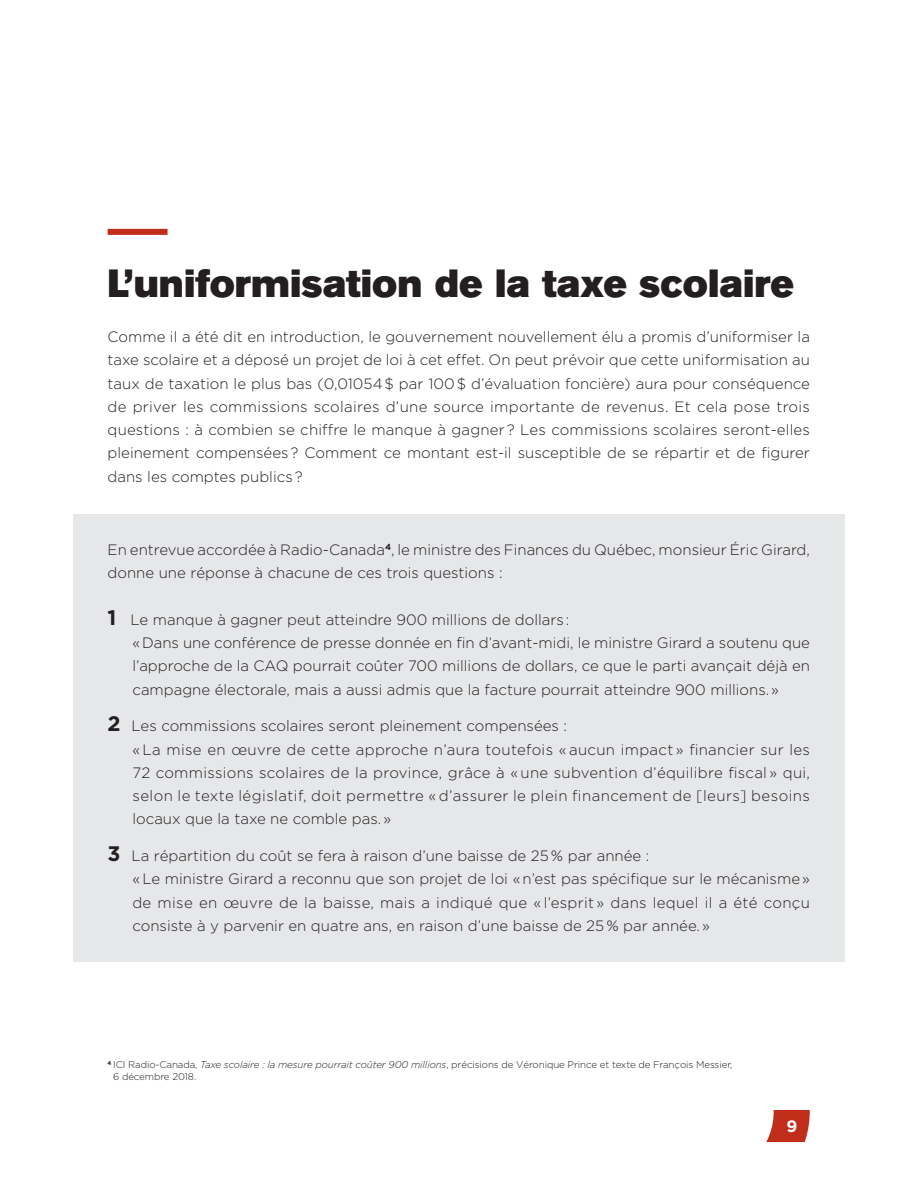
<style>
.page{position:relative;width:918px;height:1188px;background:#fff}
.page>*{position:absolute;margin:0;border:0;box-sizing:border-box;transform-origin:0 0}
.t1{font:39px "Akzidenz Grotesk Pro Super";color:#231f20}
.t2{font:700 16.5px "Gotham";color:#fff}
.texte_courant{font:300 15px/23.2px "Gotham";color:#231f20;text-align:justify}
.t3{font:300 9.75px/12px "Gotham";letter-spacing:-.01em;color:#231f20}
.s1{font-weight:700;font-size:21px}
.s2{font-style:italic}
</style>
<div class="page">
<svg style="left:766px;top:1110px;width:44px;height:31px"></svg>
<div style="left:73px;top:515px;width:772px;height:447px;background:#e6e7e9"></div>
<div style="left:108px;top:229px;width:60px;height:6px;background:#c02d19"></div>
<p class="t1" style="left:108px;top:258px;width:688px">L’uniformisation de la taxe scolaire</p>
<p class="texte_courant" style="left:108px;top:325px;width:704px">Comme il a été dit en introduction, le gouvernement nouvellement élu a promis d’uniformiser la taxe scolaire et a déposé un projet de loi à cet effet. On peut prévoir que cette uniformisation au taux de taxation le plus bas (0,01054$ par 100$ d’évaluation foncière) aura pour conséquence de priver les commissions scolaires d’une source importante de revenus. Et cela pose trois questions : à combien se chiffre le manque à gagner ? Les commissions scolaires seront-elles pleinement compensées? Comment ce montant est-il susceptible de se répartir et de figurer dans les comptes publics?</p>
<p class="texte_courant" style="left:108px;top:538px;width:704px">En entrevue accordée à Radio-Canada<sup>4</sup>, le ministre des Finances du Québec, monsieur Éric Girard, donne une réponse à chacune de ces trois questions :</p>
<p class="texte_courant" style="left:108px;top:608px;width:463px"><span class="s1">1</span> Le manque à gagner peut atteindre 900 millions de dollars :</p>
<p class="texte_courant" style="left:132px;top:631px;width:679px">«Dans une conférence de presse donnée en fin d’avant-midi, le ministre Girard a soutenu que l’approche de la CAQ pourrait coûter 700 millions de dollars, ce que le parti avançait déjà en campagne électorale, mais a aussi admis que la facture pourrait atteindre 900 millions.»</p>
<p class="texte_courant" style="left:108px;top:714px;width:461px"><span class="s1">2</span> Les commissions scolaires seront pleinement compensées :</p>
<p class="texte_courant" style="left:132px;top:738px;width:679px">« La mise en œuvre de cette approche n’aura toutefois « aucun impact » financier sur les 72 commissions scolaires de la province, grâce à « une subvention d’équilibre fiscal » qui, selon le texte législatif, doit permettre « d’assurer le plein financement de [leurs] besoins locaux que la taxe ne comble pas. »</p>
<p class="texte_courant" style="left:108px;top:844px;width:543px"><span class="s1">3</span> La répartition du coût se fera à raison d’une baisse de 25 % par année :</p>
<p class="texte_courant" style="left:132px;top:867px;width:679px">«Le ministre Girard a reconnu que son projet de loi «n’est pas spécifique sur le mécanisme» de mise en œuvre de la baisse, mais a indiqué que « l’esprit » dans lequel il a été conçu consiste à y parvenir en quatre ans, en raison d’une baisse de 25 % par année. »</p>
<p class="t3" style="left:113px;top:1058px;width:621px;text-indent:-5px"><sup>4</sup> ICI Radio-Canada, <span class="s2">Taxe scolaire : la mesure pourrait coûter 900 millions</span>, précisions de Véronique Prince et texte de François Messier,<br>6 décembre 2018.</p>
<p class="t2" style="left:786px;top:1117px;width:12px">9</p>
</div>
